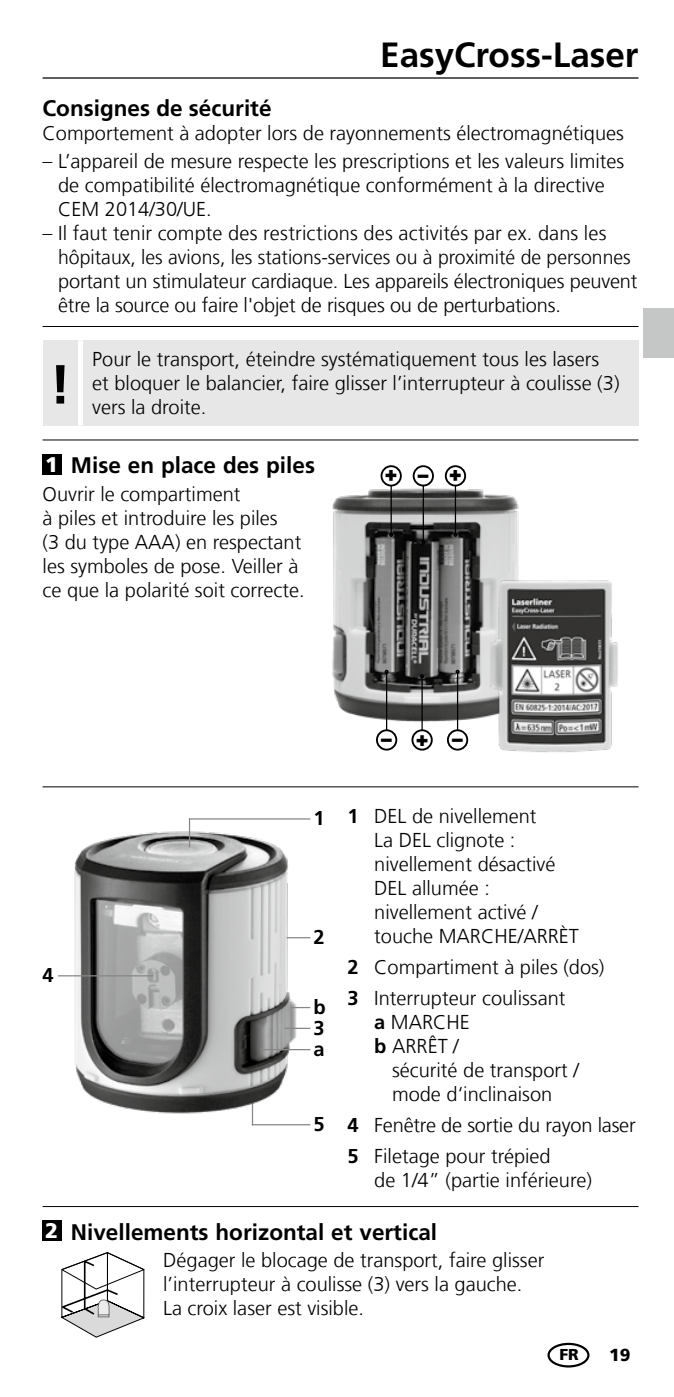
<style>
.page{position:relative;width:674px;height:1397px;background:#fff}
.page>*{position:absolute;margin:0;border:0;box-sizing:border-box;transform-origin:0 0}
.t1{font:700 55px "Frutiger LT Com";color:#000}
.t2{font:700 35px "Frutiger LT Com";color:#000}
.t3{font:700 22.5px "Frutiger LT Com";color:#000}
.t4{font:900 21.25px "Frutiger LT Com";color:#000}
.t5{font:900 21.25px "Frutiger LT Com";color:#fff}
.t6{font:300 20px/24px "Frutiger LT Com";color:#000}
.t7{font:700 20px/31px "Frutiger LT Com";color:#000}
.t8{font:900 17.5px "Frutiger LT Com";color:#000}
.t9{font:900 15.75px "Frutiger LT Com";color:#000}
.s1{font-weight:700}
.s2{font-weight:900;font-size:21.25px;color:#fff}
</style>
<div class="page">
<hr style="left:43px;top:77px;width:595px;height:2px;background:#000">
<hr style="left:43px;top:326px;width:595px;height:1px;background:#000">
<div style="left:643px;top:309px;width:30px;height:49px;background:#c5c6c6"></div>
<hr style="left:43px;top:439px;width:595px;height:1px;background:#000">
<hr style="left:43px;top:786px;width:595px;height:1px;background:#000">
<hr style="left:43px;top:1205px;width:595px;height:1px;background:#000">
<div style="left:43px;top:454px;width:19px;height:20px;background:#000"></div>
<img style="left:332px;top:477px;width:187px;height:252px">
<img style="left:484px;top:573px;width:134px;height:180px">
<hr style="left:390px;top:473px;width:1px;height:62px;background:#000">
<div style="left:381px;top:466px;width:19px;height:19px;background:#fff;border-radius:50%"></div>
<div style="left:380px;top:465px;width:21px;height:21px;border:2px solid #000;border-radius:50%"></div>
<svg style="left:389px;top:533px;width:4px;height:4px"></svg>
<hr style="left:454px;top:473px;width:2px;height:62px;background:#000">
<div style="left:445px;top:466px;width:20px;height:19px;background:#fff;border-radius:50%"></div>
<div style="left:444px;top:465px;width:22px;height:21px;border:2px solid #000;border-radius:50%"></div>
<svg style="left:453px;top:533px;width:4px;height:4px"></svg>
<hr style="left:422px;top:485px;width:1px;height:57px;background:#000">
<svg style="left:421px;top:540px;width:4px;height:4px"></svg>
<div style="left:413px;top:466px;width:20px;height:19px;background:#fff;border-radius:50%"></div>
<div style="left:412px;top:465px;width:21px;height:21px;border:2px solid #000;border-radius:50%"></div>
<hr style="left:386px;top:671px;width:1px;height:63px;background:#000">
<svg style="left:384px;top:669px;width:4px;height:4px"></svg>
<div style="left:377px;top:730px;width:19px;height:19px;background:#fff;border-radius:50%"></div>
<div style="left:376px;top:729px;width:21px;height:21px;border:2px solid #000;border-radius:50%"></div>
<hr style="left:456px;top:671px;width:2px;height:63px;background:#000">
<svg style="left:455px;top:669px;width:4px;height:4px"></svg>
<div style="left:447px;top:730px;width:20px;height:19px;background:#fff;border-radius:50%"></div>
<div style="left:446px;top:729px;width:22px;height:21px;border:2px solid #000;border-radius:50%"></div>
<hr style="left:421px;top:676px;width:1px;height:59px;background:#000">
<div style="left:412px;top:730px;width:19px;height:19px;background:#fff;border-radius:50%"></div>
<div style="left:411px;top:729px;width:21px;height:21px;border:2px solid #000;border-radius:50%"></div>
<svg style="left:420px;top:674px;width:4px;height:4px"></svg>
<img style="left:58px;top:818px;width:253px;height:308px">
<hr style="left:189px;top:818px;width:121px;height:1px;background:#878786">
<hr style="left:252px;top:1123px;width:58px;height:2px;background:#878786">
<svg style="left:284px;top:1027px;width:26px;height:1px"></svg>
<hr style="left:260px;top:1048px;width:50px;height:2px;background:#878786">
<hr style="left:290px;top:1006px;width:20px;height:2px;background:#878786">
<hr style="left:58px;top:975px;width:95px;height:1px;background:#878786">
<svg style="left:189px;top:818px;width:1px;height:29px"></svg>
<div style="left:43px;top:340px;width:595px;height:85px;background:#e7e7e7"></div>
<div style="left:78px;top:340px;width:5px;height:85px;background:#fff"></div>
<svg style="left:61px;top:1252px;width:83px;height:85px"></svg>
<div style="left:43px;top:1220px;width:19px;height:20px;background:#000"></div>
<div style="left:547px;top:1342px;width:42px;height:25px;border:2px solid #000;border-radius:50%"></div>
<h2 class="t2" style="left:380px;top:34px;width:259px">EasyCross-Laser</h2>
<p class="t3" style="left:43px;top:95px;width:230px">Consignes de sécurité</p>
<p class="t6" style="left:43px;top:121px;width:582px">Comportement à adopter lors de rayonnements électromagnétiques</p>
<p class="t6" style="left:58px;top:149px;width:567px;text-indent:-16px">– L’appareil de mesure respecte les prescriptions et les valeurs limites de compatibilité électromagnétique conformément à la directive<br>CEM 2014/30/UE.</p>
<p class="t6" style="left:58px;top:221px;width:580px;text-indent:-16px">– Il faut tenir compte des restrictions des activités par ex. dans les hôpitaux, les avions, les stations-services ou à proximité de personnes portant un stimulateur cardiaque. Les appareils électroniques peuvent être la source ou faire l'objet de risques ou de perturbations.</p>
<h1 class="t1" style="left:50px;top:352px;width:23px">!</h1>
<p class="t6" style="left:92px;top:347px;width:528px">Pour le transport, éteindre systématiquement tous les lasers et bloquer le balancier, faire glisser l’interrupteur à coulisse (3) vers la droite.</p>
<p class="t3" style="left:71px;top:452px;width:245px">Mise en place des piles</p>
<p class="t6" style="left:43px;top:482px;width:263px">Ouvrir le compartiment<br>à piles et introduire les piles<br>(3 du type AAA) en respectant les symboles de pose. Veiller à ce que la polarité soit correcte.</p>
<p class="t5" style="left:45px;top:451px;width:14px">1</p>
<p class="t4" style="left:397px;top:490px;width:14px;rotate:-180deg">+</p>
<p class="t4" style="left:461px;top:490px;width:14px;rotate:-180deg">+</p>
<p class="t4" style="left:417px;top:461px;width:12px">–</p>
<p class="t7" style="left:43px;top:959px;width:13px">4</p>
<p class="t4" style="left:381px;top:725px;width:83px">–+–</p>
<p class="t7" style="left:313px;top:802px;width:13px">1</p>
<p class="t7" style="left:313px;top:921px;width:13px">2</p>
<p class="t7" style="left:313px;top:991px;width:14px">b</p>
<p class="t7" style="left:313px;top:1016px;width:13px;line-height:21.2px">3 a</p>
<p class="t7" style="left:313px;top:1108px;width:13px">5</p>
<p class="t7" style="left:347px;top:800px;width:13px">1</p>
<p class="t7" style="left:347px;top:951px;width:13px">2<br>3</p>
<p class="t7" style="left:347px;top:1109px;width:13px">4<br>5</p>
<p class="t6" style="left:374px;top:804px;width:206px">DEL de nivellement<br>La DEL clignote : nivellement désactivé<br>DEL allumée : nivellement activé / touche MARCHE/ARRÈT</p>
<p class="t6" style="left:374px;top:951px;width:232px;line-height:31px">Compartiment à piles (dos)<br>Interrupteur coulissant</p>
<p class="t6" style="left:374px;top:1010px;width:97px"><span class="s1">a</span> MARCHE</p>
<p class="t6" style="left:374px;top:1034px;width:86px"><span class="s1">b</span> ARRÊT /</p>
<p class="t6" style="left:392px;top:1058px;width:188px">sécurité de transport /</p>
<p class="t6" style="left:392px;top:1082px;width:162px">mode d‘inclinaison</p>
<p class="t6" style="left:374px;top:1109px;width:263px;line-height:31px">Fenêtre de sortie du rayon laser<br>Filetage pour trépied</p>
<p class="t6" style="left:374px;top:1168px;width:219px">de 1/4” (partie inférieure)</p>
<p class="t3" style="left:45px;top:1218px;width:393px"><span class="s2">2</span> Nivellements horizontal et vertical</p>
<p class="t6" style="left:163px;top:1248px;width:382px">Dégager le blocage de transport, faire glisser l’interrupteur à coulisse (3) vers la gauche.<br>La croix laser est visible.</p>
<p class="t9" style="left:559px;top:1344px;width:21px">FR</p>
<p class="t8" style="left:608px;top:1343px;width:23px">19</p>
</div>
